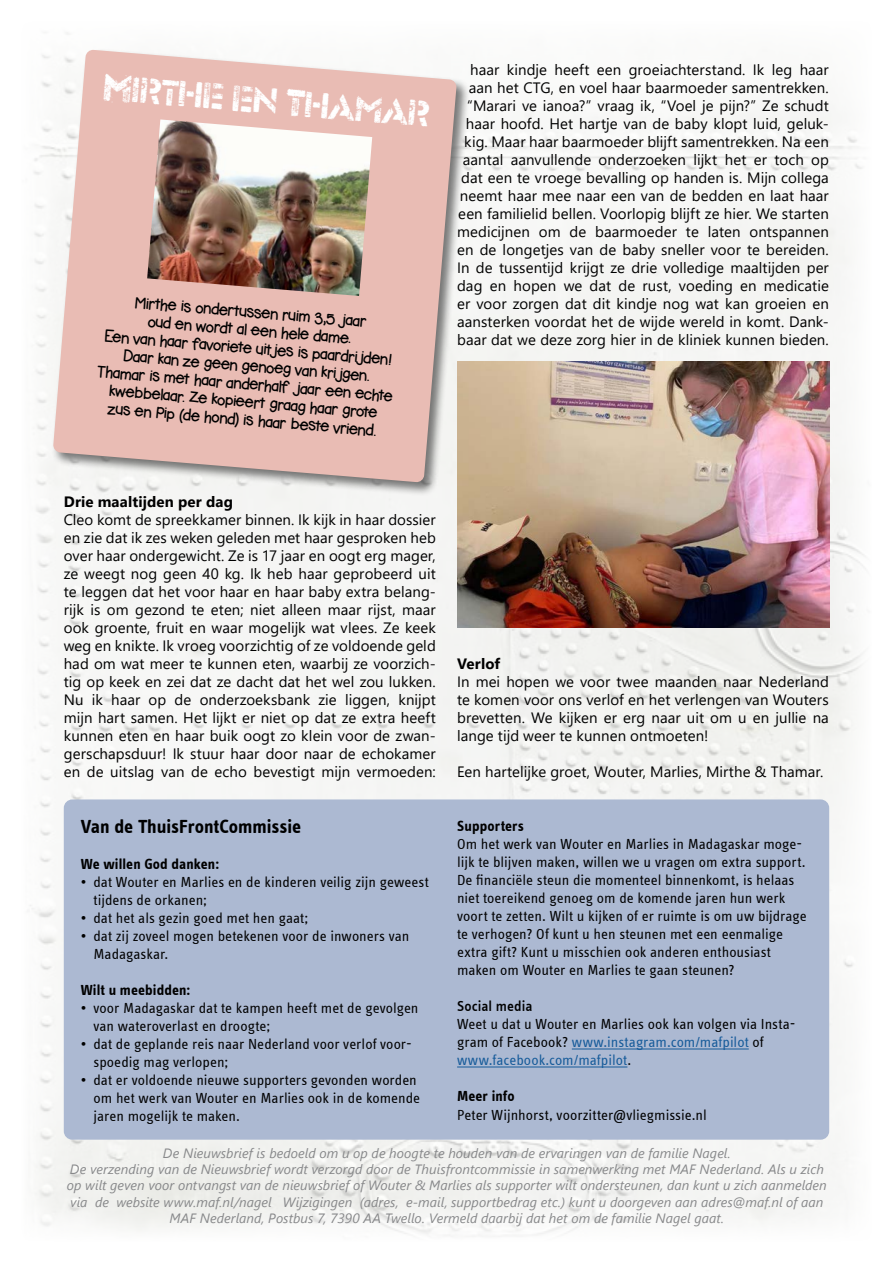
<style>
.page{position:relative;width:893px;height:1263px;background:#fff}
.page>*{position:absolute;margin:0;border:0;box-sizing:border-box;transform-origin:0 0}
.t1{font:37.5px "Dock 51";color:#fff}
.t2{font:700 19.5px "Info Text";color:#000}
.t3{font:15px/18px "Segoe UI";letter-spacing:.005em;color:#000;text-align:justify}
.t4{font:15px/18px "Info Text";color:#000}
.t5{font:15px/18px "K Bbubblegum";color:#000;text-align:center}
.t6{font:700 15px "Info Text";letter-spacing:.01em;color:#000}
.t7{font:700 15px "Segoe UI";letter-spacing:.01em;color:#000}
.t8{font:15px "Info Text Medium Tf";color:#000}
.t9{font:italic 13.5px/16.2px "Segoe UI";letter-spacing:.005em;color:#87888a;text-align:center}
.s1{color:#165b9a}
</style>
<div class="page">
<div style="left:30px;top:32px;width:836px;height:1204px;background:#f5f6f4"></div>
<div style="left:64px;top:799px;width:765px;height:341px;background:#acb9d2;border-radius:9px"></div>
<hr style="left:572px;top:1049px;width:177px;height:1px;background:#165b9a">
<hr style="left:457px;top:1067px;width:170px;height:1px;background:#165b9a">
<div style="left:52px;top:48px;width:418px;height:448px;background:#000;opacity:.52"></div>
<svg style="left:53px;top:50px;width:404px;height:432px;background:#e7c2bb"></svg>
<img style="left:147px;top:119px;width:225px;height:177px">
<img style="left:457px;top:361px;width:372px;height:266px">
<h1 class="t1" style="left:106px;top:71px;width:328px;rotate:5deg">Mirthe en Thamar</h1>
<p class="t5" style="left:104px;top:291px;width:298px;rotate:5deg">Mirthe is ondertussen ruim 3,5 jaar<br>oud en wordt al een hele dame.<br>Een van haar favoriete uitjes is paardrijden!<br>Daar kan ze geen genoeg van krijgen.<br>Thamar is met haar anderhalf jaar een echte kwebbelaar. Ze kopieert graag haar grote<br>zus en Pip (de hond) is haar beste vriend.</p>
<p class="t3" style="left:457px;top:59px;width:373px;text-align:right">haar kindje heeft een groeiachterstand. Ik leg haar aan het CTG, en voel haar baarmoeder samentrekken. “Marari ve ianoa?” vraag ik, “Voel je pijn?” Ze schudt haar hoofd. Het hartje van de baby klopt luid, geluk&shy;kig. Maar haar baarmoeder blijft samentrekken. Na een aantal aanvullende onderzoeken lijkt het er toch op dat een te vroege bevalling op handen is. Mijn collega neemt haar mee naar een van de bedden en laat haar een familielid bellen. Voorlopig blijft ze hier. We starten medicijnen om de baarmoeder te laten ontspannen en de longetjes van de baby sneller voor te bereiden.<br>In de tussentijd krijgt ze drie volledige maaltijden per dag en hopen we dat de rust, voeding en medicatie er voor zorgen dat dit kindje nog wat kan groeien en aansterken voordat het de wijde wereld in komt. Dank&shy;baar dat we deze zorg hier in de kliniek kunnen bieden.</p>
<p class="t7" style="left:64px;top:487px;width:171px">Drie maaltijden per dag</p>
<p class="t3" style="left:64px;top:509px;width:374px">Cleo komt de spreekkamer binnen. Ik kijk in haar dossier en zie dat ik zes weken geleden met haar gesproken heb over haar ondergewicht. Ze is 17 jaar en oogt erg mager, ze weegt nog geen 40 kg. Ik heb haar geprobeerd uit te leggen dat het voor haar en haar baby extra belang&shy;rijk is om gezond te eten; niet alleen maar rijst, maar ook groente, fruit en waar mogelijk wat vlees. Ze keek weg en knikte. Ik vroeg voorzichtig of ze voldoende geld had om wat meer te kunnen eten, waarbij ze voorzich&shy;tig op keek en zei dat ze dacht dat het wel zou lukken.<br>Nu ik haar op de onderzoeksbank zie liggen, knijpt mijn hart samen. Het lijkt er niet op dat ze extra heeft kunnen eten en haar buik oogt zo klein voor de zwan&shy;gerschapsduur! Ik stuur haar door naar de echokamer en de uitslag van de echo bevestigt mijn vermoeden:</p>
<h2 class="t2" style="left:81px;top:816px;width:222px">Van de ThuisFrontCommissie</h2>
<p class="t6" style="left:81px;top:856px;width:140px">We willen God danken:</p>
<p class="t4" style="left:94px;top:873px;width:337px;text-indent:-13px">• dat Wouter en Marlies en de kinderen veilig zijn geweest tijdens de orkanen;</p>
<p class="t4" style="left:81px;top:909px;width:229px">• dat het als gezin goed met hen gaat;</p>
<p class="t4" style="left:94px;top:927px;width:317px;text-indent:-13px">• dat zij zoveel mogen betekenen voor de inwoners van<br>Madagaskar.</p>
<p class="t6" style="left:81px;top:982px;width:111px">Wilt u meebidden:</p>
<p class="t4" style="left:94px;top:999px;width:327px;text-indent:-13px">• voor Madagaskar dat te kampen heeft met de gevolgen van wateroverlast en droogte;</p>
<p class="t4" style="left:94px;top:1035px;width:320px;text-indent:-13px">• dat de geplande reis naar Nederland voor verlof voor&shy;spoedig mag verlopen;</p>
<p class="t4" style="left:94px;top:1071px;width:328px;text-indent:-13px">• dat er voldoende nieuwe supporters gevonden worden om het werk van Wouter en Marlies ook in de komende jaren mogelijk te maken.</p>
<p class="t7" style="left:457px;top:649px;width:45px">Verlof</p>
<p class="t3" style="left:457px;top:671px;width:373px">In mei hopen we voor twee maanden naar Nederland te komen voor ons verlof en het verlengen van Wouters brevetten. We kijken er erg naar uit om u en jullie na lange tijd weer te kunnen ontmoeten!</p>
<p class="t3" style="left:457px;top:761px;width:368px">Een hartelijke groet, Wouter, Marlies, Mirthe &amp; Thamar.</p>
<p class="t6" style="left:457px;top:817px;width:68px">Supporters</p>
<p class="t4" style="left:457px;top:835px;width:351px">Om het werk van Wouter en Marlies in Madagaskar moge&shy;lijk te blijven maken, willen we u vragen om extra support.<br>De financiële steun die momenteel binnenkomt, is helaas niet toereikend genoeg om de komende jaren hun werk voort te zetten. Wilt u kijken of er ruimte is om uw bijdrage te verhogen? Of kunt u hen steunen met een eenmalige extra gift? Kunt u misschien ook anderen enthousiast maken om Wouter en Marlies te gaan steunen?</p>
<p class="t8" style="left:457px;top:998px;width:77px">Social media</p>
<p class="t4" style="left:457px;top:1015px;width:340px">Weet u dat u Wouter en Marlies ook kan volgen via Insta&shy;gram of Facebook? <span class="s1">www.instagram.com/mafpilot</span> of <span class="s1">www.facebook.com/mafpilot</span>.</p>
<p class="t6" style="left:457px;top:1087px;width:59px">Meer info</p>
<p class="t4" style="left:457px;top:1106px;width:251px">Peter Wijnhorst, voorzitter@vliegmissie.nl</p>
<p class="t9" style="left:67px;top:1143px;width:761px">De Nieuwsbrief is bedoeld om u op de hoogte te houden van de ervaringen van de familie Nagel.<br>De verzending van de Nieuwsbrief wordt verzorgd door de Thuisfrontcommissie in samenwerking met MAF Nederland. Als u zich op wilt geven voor ontvangst van de nieuwsbrief of Wouter &amp; Marlies als supporter wilt ondersteunen, dan kunt u zich aanmelden via de website www.maf.nl/nagel Wijzigingen (adres, e-mail, supportbedrag etc.) kunt u doorgeven aan adres@maf.nl of aan MAF Nederland, Postbus 7, 7390 AA Twello. Vermeld daarbij dat het om de familie Nagel gaat.</p>
</div>
